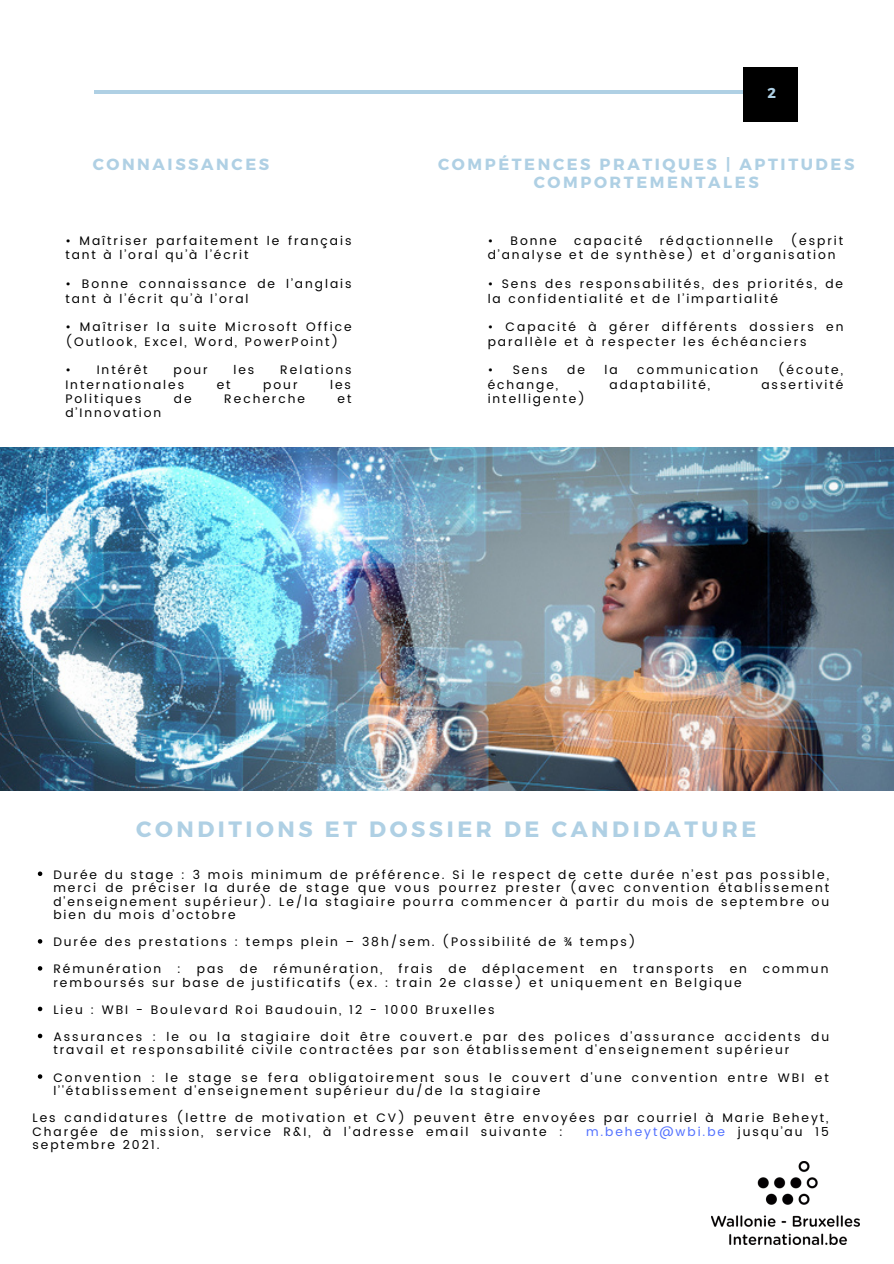
<style>
.page{position:relative;width:894px;height:1264px;background:#fff}
.page>*{position:absolute;margin:0;border:0;box-sizing:border-box;transform-origin:0 0}
.t1{font:700 22.2px "Montserrat";letter-spacing:.16em;color:#afd0e4}
.t2{font:700 16.2px/18px "Montserrat";letter-spacing:.16em;color:#afd0e4;text-align:center}
.t3{font:700 14.25px "Montserrat";color:#afd0e4}
.t4{font:12.3px/14.4px "Poppins";letter-spacing:.16em;color:#000}
.t5{font:12.3px "Poppins";letter-spacing:.16em;color:#5271ff}
.s1{color:#000}
</style>
<div class="page">
<hr style="left:95px;top:90px;width:702px;height:3px;background:#afd0e4">
<div style="left:743px;top:68px;width:54px;height:53px;background:#000"></div>
<img style="left:0;top:447px;width:893px;height:343px">
<svg style="left:38px;top:871px;width:4px;height:5px"></svg>
<svg style="left:38px;top:939px;width:4px;height:4px"></svg>
<svg style="left:38px;top:966px;width:4px;height:4px"></svg>
<svg style="left:38px;top:1006px;width:4px;height:5px"></svg>
<svg style="left:38px;top:1033px;width:4px;height:5px"></svg>
<svg style="left:38px;top:1074px;width:4px;height:4px"></svg>
<img style="left:711px;top:1161px;width:148px;height:83px">
<p class="t2" style="left:93px;top:154px;width:178px">CONNAISSANCES</p>
<p class="t4" style="left:65px;top:233px;width:287px">• Maîtriser parfaitement le français tant à l’oral qu’à l’écrit</p>
<p class="t4" style="left:65px;top:277px;width:288px">• Bonne connaissance de l’anglais tant à l’écrit qu’à l’oral</p>
<p class="t4" style="left:65px;top:320px;width:288px">• Maîtriser la suite Microsoft Office (Outlook, Excel, Word, PowerPoint)</p>
<p class="t4" style="left:65px;top:363px;width:84px">• Intérêt</p>
<p class="t4" style="left:173px;top:363px;width:36px">pour</p>
<p class="t4" style="left:233px;top:363px;width:22px">les</p>
<p class="t4" style="left:280px;top:363px;width:73px">Relations</p>
<p class="t4" style="left:65px;top:377px;width:120px">Internationales</p>
<p class="t4" style="left:217px;top:377px;width:15px">et</p>
<p class="t4" style="left:263px;top:377px;width:36px">pour</p>
<p class="t4" style="left:330px;top:377px;width:22px">les</p>
<p class="t4" style="left:65px;top:391px;width:77px">Politiques</p>
<p class="t4" style="left:174px;top:391px;width:19px">de</p>
<p class="t4" style="left:224px;top:391px;width:82px">Recherche</p>
<p class="t4" style="left:337px;top:391px;width:15px">et</p>
<p class="t4" style="left:65px;top:406px;width:97px">d’Innovation</p>
<p class="t3" style="left:767px;top:84px;width:10px">2</p>
<p class="t2" style="left:438px;top:154px;width:417px">COMPÉTENCES PRATIQUES | APTITUDES<br>COMPORTEMENTALES</p>
<p class="t4" style="left:487px;top:233px;width:357px;text-indent:302px">(esprit d’analyse et de synthèse) et d’organisation</p>
<p class="t4" style="left:487px;top:277px;width:357px">• Sens des responsabilités, des priorités, de la confidentialité et de l’impartialité</p>
<p class="t4" style="left:487px;top:320px;width:357px">• Capacité à gérer différents dossiers en parallèle et à respecter les échéanciers</p>
<p class="t4" style="left:487px;top:363px;width:61px">• Sens</p>
<p class="t4" style="left:567px;top:363px;width:19px">de</p>
<p class="t4" style="left:604px;top:363px;width:15px">la</p>
<p class="t4" style="left:637px;top:363px;width:122px">communication</p>
<p class="t4" style="left:777px;top:363px;width:67px">(écoute,</p>
<p class="t4" style="left:487px;top:377px;width:72px">échange,</p>
<p class="t4" style="left:609px;top:377px;width:102px">adaptabilité,</p>
<p class="t4" style="left:761px;top:377px;width:83px">assertivité</p>
<p class="t4" style="left:487px;top:391px;width:99px">intelligente)</p>
<p class="t4" style="left:487px;top:233px;width:71px">• Bonne</p>
<p class="t4" style="left:574px;top:233px;width:70px">capacité</p>
<p class="t4" style="left:659px;top:233px;width:115px">rédactionnelle</p>
<p class="t1" style="left:136px;top:814px;width:621px">CONDITIONS ET DOSSIER DE CANDIDATURE</p>
<p class="t4" style="left:53px;top:867px;width:777px;line-height:13.5px;text-align:justify">Durée du stage : 3 mois minimum de préférence. Si le respect de cette durée n’est pas possible, merci de préciser la durée de stage que vous pourrez prester (avec convention établissement d'enseignement supérieur). Le/la stagiaire pourra commencer à partir du mois de septembre ou bien du mois d’octobre</p>
<p class="t4" style="left:53px;top:934px;width:583px">Durée des prestations : temps plein – 38h/sem. (Possibilité de ¾ temps)</p>
<p class="t4" style="left:53px;top:961px;width:109px">Rémunération</p>
<p class="t4" style="left:177px;top:961px;width:5px">:</p>
<p class="t4" style="left:197px;top:961px;width:28px">pas</p>
<p class="t4" style="left:239px;top:961px;width:19px">de</p>
<p class="t4" style="left:273px;top:961px;width:111px">rémunération,</p>
<p class="t4" style="left:398px;top:961px;width:36px">frais</p>
<p class="t4" style="left:448px;top:961px;width:19px">de</p>
<p class="t4" style="left:482px;top:961px;width:103px">déplacement</p>
<p class="t4" style="left:600px;top:961px;width:19px">en</p>
<p class="t4" style="left:633px;top:961px;width:82px">transports</p>
<p class="t4" style="left:729px;top:961px;width:19px">en</p>
<p class="t4" style="left:762px;top:961px;width:67px">commun</p>
<p class="t4" style="left:53px;top:975px;width:689px">remboursés sur base de justificatifs (ex. : train 2e classe) et uniquement en Belgique</p>
<p class="t4" style="left:53px;top:1002px;width:442px">Lieu : WBI - Boulevard Roi Baudouin, 12 - 1000 Bruxelles</p>
<p class="t4" style="left:53px;top:1029px;width:777px;line-height:13.5px">Assurances : le ou la stagiaire doit être couvert.e par des polices d'assurance accidents du travail et responsabilité civile contractées par son établissement d'enseignement supérieur</p>
<p class="t4" style="left:53px;top:1070px;width:776px;line-height:13.5px">Convention : le stage se fera obligatoirement sous le couvert d'une convention entre WBI et l’'établissement d'enseignement supérieur du/de la stagiaire</p>
<p class="t4" style="left:32px;top:1111px;width:797px;line-height:13.5px">Les candidatures (lettre de motivation et CV) peuvent être envoyées par courriel à Marie Beheyt,<br>Chargée de mission, service R&amp;I, à l’adresse email suivante :</p>
<p class="t5" style="left:586px;top:1124px;width:244px">m.beheyt@wbi.be <span class="s1">jusqu’au 15</span></p>
<p class="t4" style="left:32px;top:1137px;width:129px">septembre 2021.</p>
</div>
